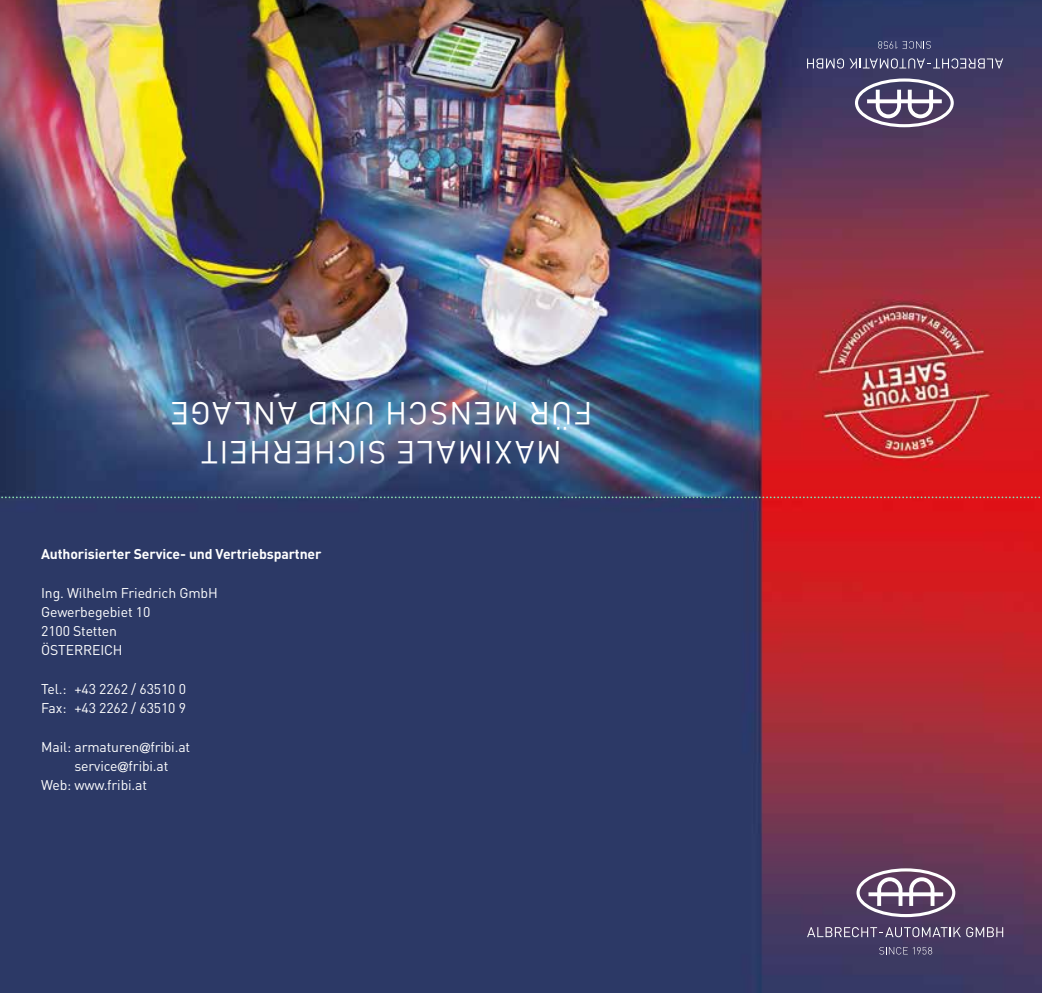
<style>
.page{position:relative;width:1042px;height:993px;background:#fff}
.page>*{position:absolute;margin:0;border:0;box-sizing:border-box;transform-origin:0 0}
.t1{font:31.5px/38.5px "DIN";letter-spacing:.035em;color:#fff;text-align:center}
.t2{font:14px/19.2px "DIN";letter-spacing:-.01em;color:#fff}
.t3{font:700 14px "DIN";letter-spacing:-.01em;color:#fff}
.s1{font-family:"Helvetica Neue LT Std";font-stretch:expanded}
</style>
<div class="page">
<img style="left:0;top:0;width:1042px;height:992px">
<svg style="left:855px;top:78px;width:99px;height:49px"></svg>
<svg style="left:807px;top:58px;width:196px;height:10px;background:#696a8b"></svg>
<svg style="left:878px;top:41px;width:53px;height:8px"></svg>
<svg style="left:856px;top:868px;width:99px;height:48px"></svg>
<svg style="left:807px;top:926px;width:196px;height:10px;background:#716684"></svg>
<svg style="left:879px;top:946px;width:53px;height:8px"></svg>
<svg style="left:0;top:496px;width:1042px;height:2px;background:#69636d"></svg>
<h1 class="t1" style="left:592px;top:471px;width:423px;rotate:-180deg">MAXIMALE SICHERHEIT<br>FÜR MENSCH UND ANLAGE</h1>
<p class="t3" style="left:41px;top:544px;width:282px">Authorisierter Service- und Vertriebspartner</p>
<p class="t2" style="left:41px;top:582px;width:178px">Ing. Wilhelm Friedrich GmbH<br>Gewerbegebiet 10<br>2100 Stetten<br>ÖSTERREICH</p>
<p class="t2" style="left:41px;top:678px;width:146px">Tel.: +43 2262 / 63510 0<br>Fax: +43 2262 / 63510 9</p>
<p class="t2" style="left:41px;top:736px;width:151px">Mail: armaturen<span class="s1">@</span>fribi.at</p>
<p class="t2" style="left:74px;top:755px;width:96px">service<span class="s1">@</span>fribi.at</p>
<p class="t2" style="left:41px;top:775px;width:107px">Web: www.fribi.at</p>
</div>
